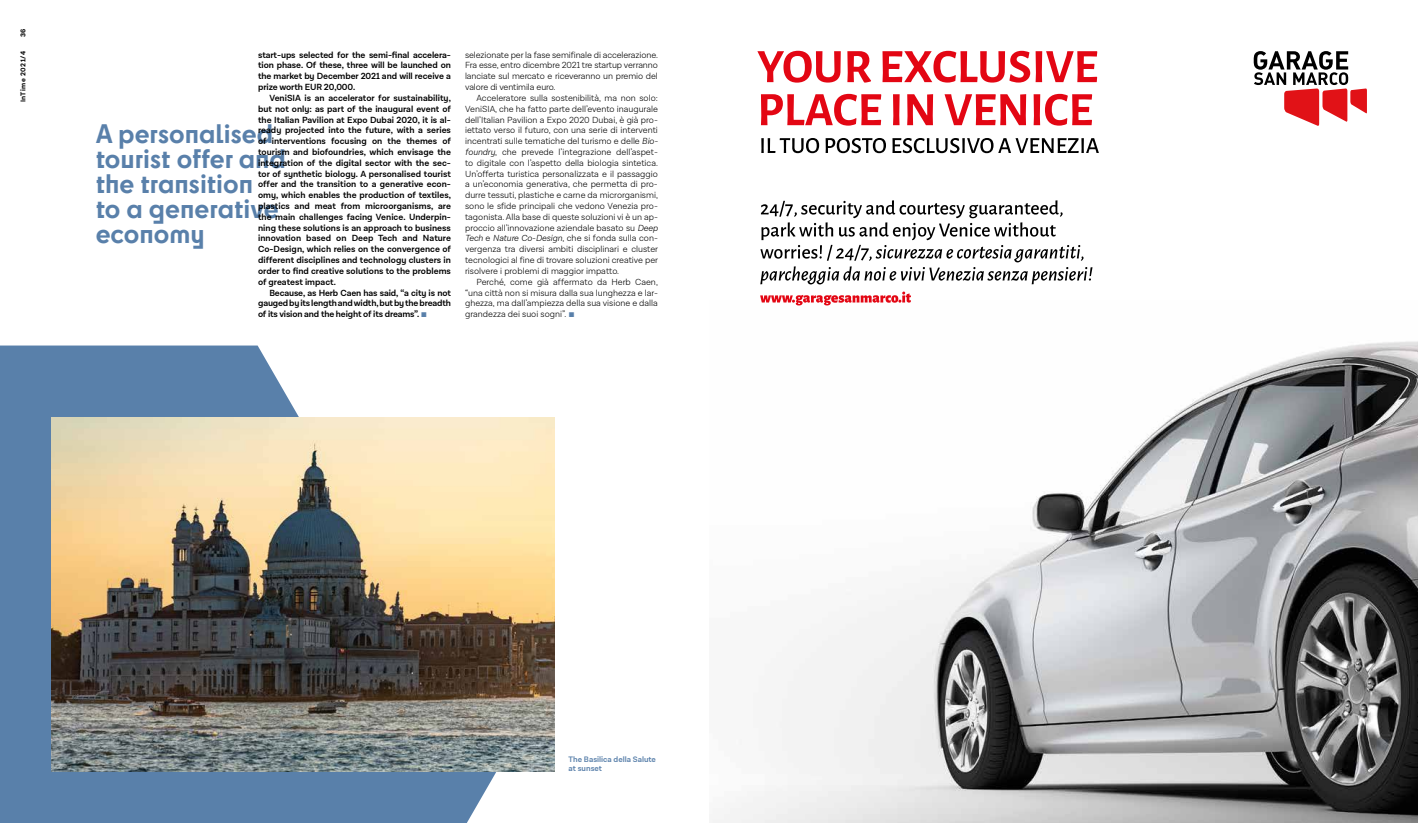
<style>
.page{position:relative;width:1418px;height:823px;background:#fff}
.page>*{position:absolute;margin:0;border:0;box-sizing:border-box;transform-origin:0 0}
.t1{font:700 25px/25px "Cy";color:#5980aa}
.t2{font:300 9px/10.8px "Lota Grotesque Alt 3";color:#000;text-align:justify}
.t3{font:600 9px/10.8px "Lota Grotesque Alt 3";letter-spacing:-.01em;color:#000;text-align:justify}
.t4{font:600 8px/9.6px "Lota Grotesque Alt 3";color:#5980aa}
.t5{font:700 7px "Lota Grotesque Alt 3";letter-spacing:.07em;color:#000}
.s1{font-family:"Lin Libertine O";font-weight:400;font-size:11px;color:#5980aa}
.s2{font-style:italic}
</style>
<div class="page">
<img style="left:712px;top:305px;width:705px;height:517px">
<svg style="left:0;top:345px;width:500px;height:477px;fill:#5980aa"></svg>
<svg style="left:1253px;top:51px;width:113px;height:75px"></svg>
<svg style="left:761px;top:94px;width:331px;height:31px"></svg>
<svg style="left:757px;top:51px;width:340px;height:32px"></svg>
<svg style="left:761px;top:138px;width:337px;height:15px"></svg>
<svg style="left:760px;top:291px;width:151px;height:14px"></svg>
<svg style="left:760px;top:200px;width:332px;height:84px"></svg>
<img style="left:51px;top:417px;width:503px;height:353px">
<p class="t5" style="left:19px;top:37px;width:10px;rotate:-90deg">36</p>
<p class="t5" style="left:19px;top:102px;width:53px;rotate:-90deg">InTime 2021/4</p>
<p class="t3" style="left:258px;top:49px;width:194px">start-ups selected for the semi-final accelera&shy;tion phase. Of these, three will be launched on the market by December 2021 and will receive a prize worth EUR 20,000.</p>
<p class="t3" style="left:258px;top:93px;width:194px;text-indent:11px">VeniSIA is an accelerator for sustainability, but not only: as part of the inaugural event of the Italian Pavilion at Expo Dubai 2020, it is al&shy;ready projected into the future, with a series of interventions focusing on the themes of tourism and biofoundries, which envisage the integration of the digital sector with the sec&shy;tor of synthetic biology. A personalised tourist offer and the transition to a generative econ&shy;omy, which enables the production of textiles, plastics and meat from microorganisms, are the main challenges facing Venice. Underpin&shy;ning these solutions is an approach to business innovation based on Deep Tech and Nature Co-Design, which relies on the convergence of different disciplines and technology clusters in order to find creative solutions to the problems of greatest impact.</p>
<p class="t3" style="left:258px;top:287px;width:194px;text-indent:11px">Because, as Herb Caen has said, “a city is not gauged by its length and width, but by the breadth of its vision and the height of its dreams”. <span class="s1">■</span></p>
<h1 class="t1" style="left:96px;top:119px;width:192px">A personalised tourist offer and the transition<br>to a generative economy</h1>
<p class="t2" style="left:465px;top:49px;width:194px">selezionate per la fase semifinale di accelerazione.<br>Fra esse, entro dicembre 2021 tre startup verranno lanciate sul mercato e riceveranno un premio del valore di ventimila euro.</p>
<p class="t2" style="left:465px;top:92px;width:194px;text-indent:11px">Acceleratore sulla sostenibilità, ma non solo:<br>VeniSIA, che ha fatto parte dell’evento inaugurale dell’Italian Pavilion a Expo 2020 Dubai, è già pro&shy;iettato verso il futuro, con una serie di interventi incentrati sulle tematiche del turismo e delle <span class="s2">Bio&shy;foundry</span>, che prevede l’integrazione dell’aspet&shy;to digitale con l’aspetto della biologia sintetica.<br>Un’offerta turistica personalizzata e il passaggio a un’economia generativa, che permetta di pro&shy;durre tessuti, plastiche e carne da microrganismi, sono le sfide principali che vedono Venezia pro&shy;tagonista. Alla base di queste soluzioni vi è un ap&shy;proccio all’innovazione aziendale basato su <span class="s2">Deep Tech</span> e <span class="s2">Nature Co-Design</span>, che si fonda sulla con&shy;vergenza tra diversi ambiti disciplinari e cluster tecnologici al fine di trovare soluzioni creative per risolvere i problemi di maggior impatto.</p>
<p class="t2" style="left:465px;top:276px;width:194px;text-indent:11px">Perché, come già affermato da Herb Caen, “una città non si misura dalla sua lunghezza e lar&shy;ghezza, ma dall’ampiezza della sua visione e dalla grandezza dei suoi sogni”. <span class="s1">■</span></p>
<p class="t4" style="left:568px;top:754px;width:89px">The Basilica della Salute at sunset</p>
</div>
